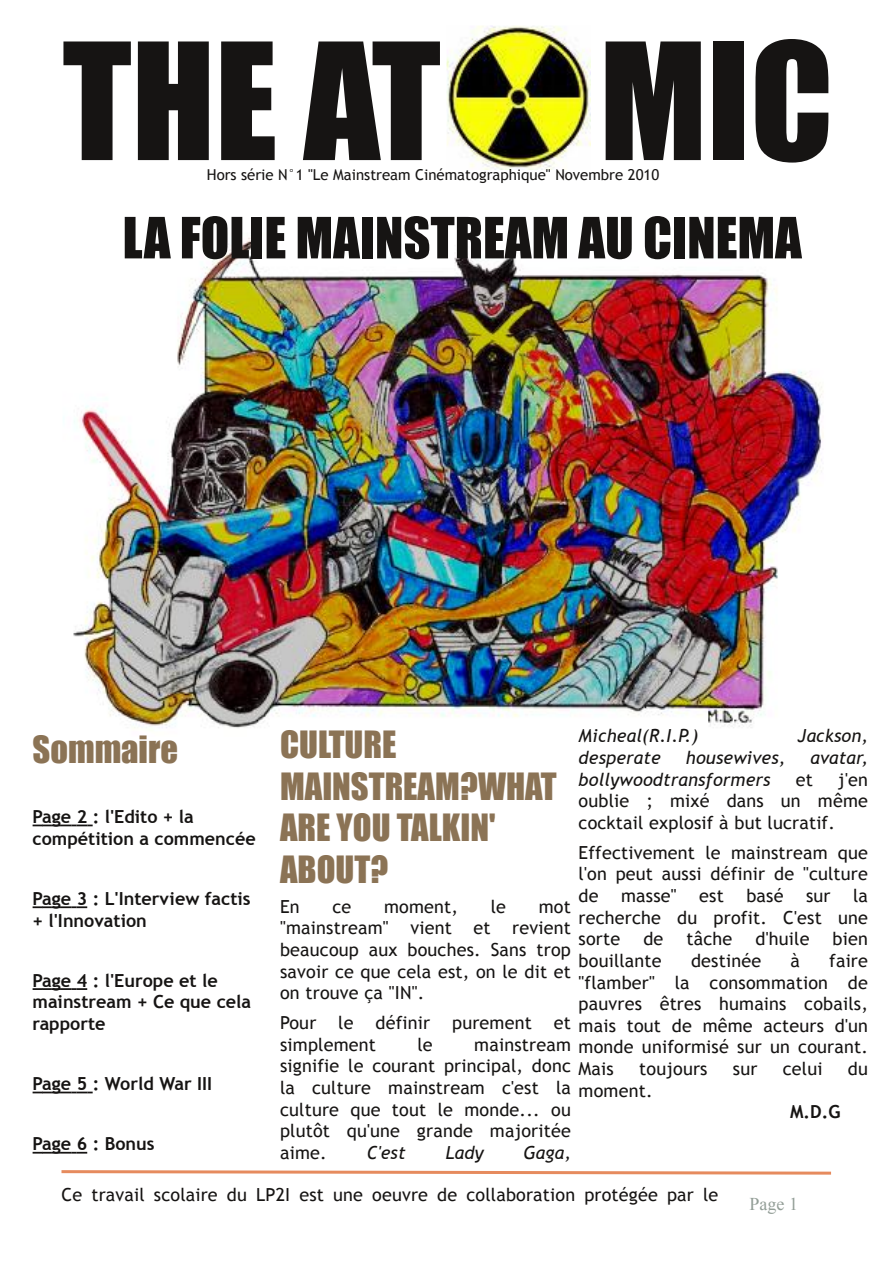
<style>
.page{position:relative;width:893px;height:1263px;background:#fff}
.page>*{position:absolute;margin:0;border:0;box-sizing:border-box;transform-origin:0 0}
.t1{font:150px "Impact";color:#161413}
.t2{font:52.5px "Impact";color:#161413}
.t3{font:34.5px/41.4px "Impact";color:#8b7355}
.t4{font:18px/21.6px "Trebuchet MS";letter-spacing:.01em;color:#161413;text-align:justify}
.t5{font:700 18px/21.6px "Trebuchet MS";color:#161413}
.t6{font:italic 18px "Trebuchet MS";letter-spacing:.01em;color:#161413}
.t7{font:18px "Times New Roman";color:#939e97}
.t8{font:15px "Trebuchet MS";color:#161413}
</style>
<div class="page">
<svg style="left:61px;top:1170px;width:771px;height:5px"></svg>
<img style="left:73px;top:234px;width:751px;height:494px">
<img style="left:447px;top:25px;width:144px;height:144px">
<svg style="left:33px;top:824px;width:60px;height:2px"></svg>
<svg style="left:33px;top:906px;width:54px;height:2px"></svg>
<svg style="left:33px;top:988px;width:54px;height:2px"></svg>
<svg style="left:33px;top:1091px;width:60px;height:2px"></svg>
<svg style="left:33px;top:1152px;width:54px;height:1px"></svg>
<h1 class="t1" style="left:599px;top:9px;width:235px">MIC</h1>
<h1 class="t1" style="left:63px;top:9px;width:380px">THE AT</h1>
<p class="t8" style="left:207px;top:166px;width:454px">Hors série N°1 "Le Mainstream Cinématographique" Novembre 2010</p>
<h2 class="t2" style="left:123px;top:205px;width:681px">LA FOLIE MAINSTREAM AU CINEMA</h2>
<h3 class="t3" style="left:33px;top:728px;width:147px">Sommaire</h3>
<p class="t5" style="left:33px;top:806px;width:225px">Page 2 : l'Edito + la compétition a commencée</p>
<p class="t5" style="left:33px;top:888px;width:220px">Page 3 : L'Interview factis + l'Innovation</p>
<p class="t5" style="left:33px;top:969px;width:220px">Page 4 : l'Europe et le mainstream + Ce que cela rapporte</p>
<p class="t5" style="left:33px;top:1073px;width:181px">Page 5 : World War III</p>
<p class="t5" style="left:33px;top:1133px;width:124px">Page 6 : Bonus</p>
<h3 class="t3" style="left:280px;top:724px;width:278px">CULTURE<br>MAINSTREAM?WHAT<br>ARE YOU TALKIN'<br>ABOUT?</h3>
<p class="t4" style="left:280px;top:895px;width:21px">En</p>
<p class="t4" style="left:332px;top:895px;width:20px">ce</p>
<p class="t4" style="left:384px;top:895px;width:76px">moment,</p>
<p class="t4" style="left:491px;top:895px;width:17px">le</p>
<p class="t4" style="left:280px;top:895px;width:292px;text-indent:259px">mot "mainstream" vient et revient beaucoup aux bouches. Sans trop savoir ce que cela est, on le dit et on trouve ça "IN".</p>
<p class="t4" style="left:280px;top:1012px;width:292px">Pour le définir purement et simplement</p>
<p class="t4" style="left:417px;top:1034px;width:17px">le</p>
<p class="t4" style="left:280px;top:1034px;width:292px;text-indent:194px">mainstream signifie le courant principal, donc la culture mainstream c'est la culture que tout le monde... ou plutôt qu'une grande majoritée aime.</p>
<p class="t6" style="left:367px;top:1142px;width:40px">C'est</p>
<p class="t6" style="left:446px;top:1142px;width:40px">Lady</p>
<p class="t6" style="left:523px;top:1142px;width:49px">Gaga,</p>
<p class="t6" style="left:579px;top:725px;width:121px">Micheal(R.I.P.)</p>
<p class="t6" style="left:798px;top:725px;width:72px">Jackson,</p>
<p class="t6" style="left:579px;top:747px;width:84px">desperate</p>
<p class="t6" style="left:686px;top:747px;width:101px">housewives,</p>
<p class="t6" style="left:810px;top:747px;width:59px">avatar,</p>
<p class="t6" style="left:579px;top:769px;width:193px">bollywoodtransformers</p>
<p class="t4" style="left:796px;top:768px;width:19px">et</p>
<p class="t4" style="left:579px;top:768px;width:291px;text-indent:260px">j'en oublie ; mixé dans un même cocktail explosif à but lucratif.</p>
<p class="t4" style="left:579px;top:842px;width:291px">Effectivement le mainstream que l'on peut aussi définir de "culture de</p>
<p class="t4" style="left:621px;top:885px;width:57px">masse"</p>
<p class="t4" style="left:699px;top:885px;width:26px">est</p>
<p class="t4" style="left:746px;top:885px;width:39px">basé</p>
<p class="t4" style="left:806px;top:885px;width:26px">sur</p>
<p class="t4" style="left:579px;top:885px;width:291px;text-indent:274px">la recherche du profit. C'est une sorte</p>
<p class="t4" style="left:643px;top:928px;width:22px">de</p>
<p class="t4" style="left:686px;top:928px;width:47px">tâche</p>
<p class="t4" style="left:756px;top:928px;width:55px">d'huile</p>
<p class="t4" style="left:833px;top:928px;width:37px">bien</p>
<p class="t4" style="left:579px;top:950px;width:85px">bouillante</p>
<p class="t4" style="left:691px;top:950px;width:72px">destinée</p>
<p class="t4" style="left:790px;top:950px;width:11px">à</p>
<p class="t4" style="left:579px;top:950px;width:291px;text-indent:251px">faire "flamber" la consommation de pauvres êtres humains cobails, mais tout de même acteurs d'un monde uniformisé sur un courant.<br>Mais</p>
<p class="t4" style="left:639px;top:1058px;width:70px">toujours</p>
<p class="t4" style="left:733px;top:1058px;width:26px">sur</p>
<p class="t4" style="left:783px;top:1058px;width:41px">celui</p>
<p class="t4" style="left:848px;top:1058px;width:22px">du</p>
<p class="t4" style="left:579px;top:1079px;width:76px">moment.</p>
<p class="t5" style="left:790px;top:1101px;width:52px">M.D.G</p>
<p class="t4" style="left:61px;top:1183px;width:658px">Ce travail scolaire du LP2I est une oeuvre de collaboration protégée par le</p>
<p class="t7" style="left:750px;top:1194px;width:50px">Page 1</p>
</div>
